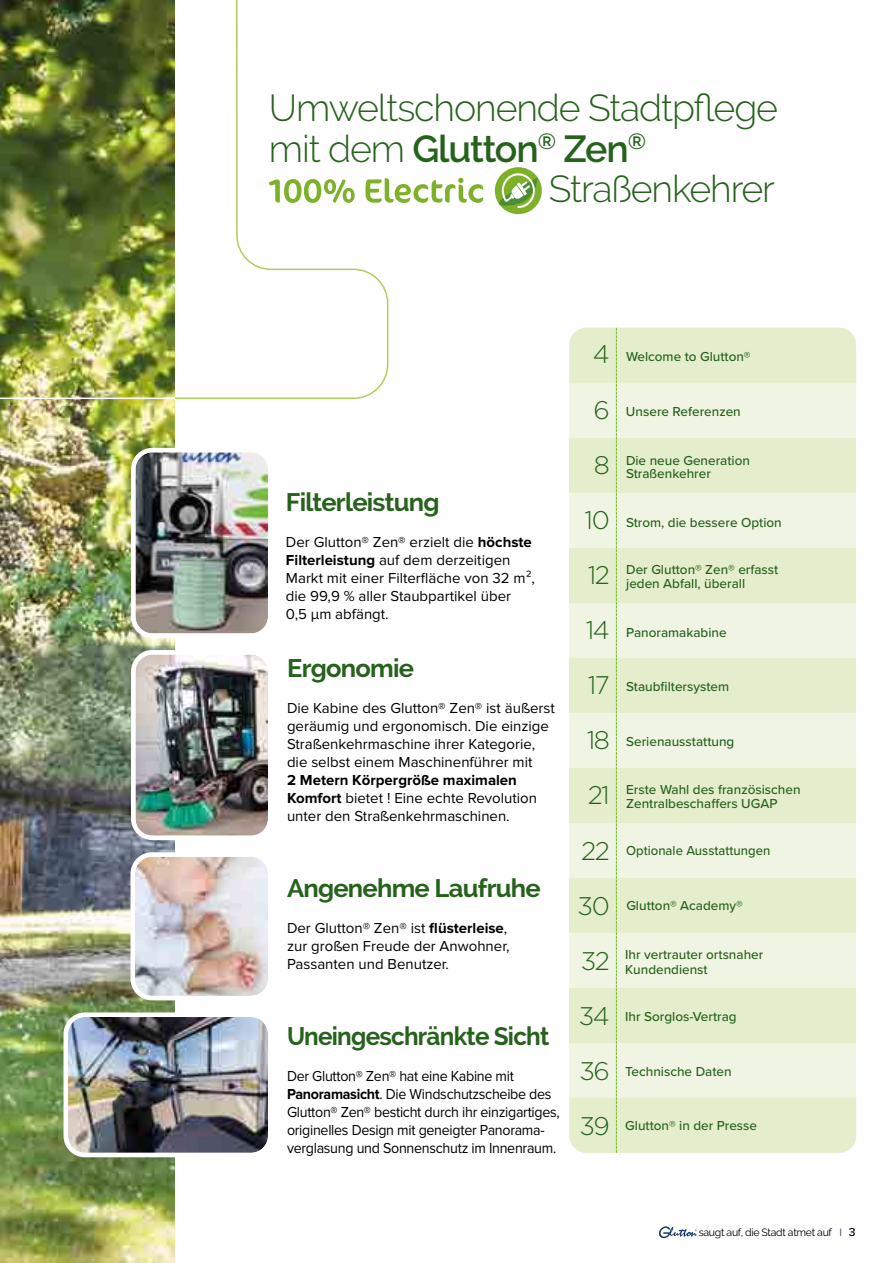
<style>
.page{position:relative;width:893px;height:1263px;background:#fff}
.page>*{position:absolute;margin:0;border:0;box-sizing:border-box;transform-origin:0 0}
.t1{font:300 37.5px "Raleway";letter-spacing:-.03em;color:#27621d}
.t2{font:600 37.5px "Raleway";letter-spacing:-.03em;color:#27621d}
.t3{font:700 25.5px "Raleway";letter-spacing:-.03em;color:#27621d}
.t4{font:300 25.5px "Gotham";letter-spacing:-.06em;color:#27621d}
.t5{font:700 25.5px "Raleway";letter-spacing:-.03em;color:#27621d;scale:.95 1}
.t6{font:15px/18px "Proxima Nova";color:#000}
.t7{font:15px/18px "Proxima Nova";letter-spacing:-.02em;color:#000;scale:.95 1}
.t8{font:500 13.5px/13.5px "Proxima Nova";color:#27621d}
.t9{font:10.5px "Raleway";letter-spacing:-.03em;color:#000}
.s1{font-weight:300}
.s2{font-weight:700}
.s3{color:#193c6a}
.s4{font-family:"Proxima Nova";font-weight:500;font-size:12px}
</style>
<div class="page">
<svg style="left:174px;top:0;width:215px;height:399px"></svg>
<img style="left:1px;top:0;width:173px;height:1263px">
<img style="left:0;top:0;width:1px;height:1263px">
<div style="left:495px;top:167px;width:47px;height:47px;background:#7fb02a;border-radius:50%"></div>
<svg style="left:269px;top:179px;width:86px;height:24px"></svg>
<svg style="left:365px;top:173px;width:173px;height:35px"></svg>
<img style="left:0;top:397px;width:176px;height:762px">
<img style="left:135px;top:857px;width:132px;height:139px">
<div style="left:130px;top:852px;width:142px;height:148px;border:4px solid #fff;border-radius:19px"></div>
<img style="left:135px;top:654px;width:132px;height:182px">
<div style="left:131px;top:650px;width:141px;height:190px;border:4px solid #fff;border-radius:19px"></div>
<img style="left:135px;top:452px;width:132px;height:181px">
<div style="left:131px;top:448px;width:141px;height:190px;border:4px solid #fff;border-radius:19px"></div>
<img style="left:68px;top:1017px;width:199px;height:136px">
<div style="left:63px;top:1012px;width:209px;height:145px;border:4px solid #fff;border-radius:19px"></div>
<svg style="left:569px;top:328px;width:287px;height:825px;background:#e9f1d6"></svg>
<svg style="left:659px;top:1226px;width:38px;height:12px"></svg>
<h1 class="t1" style="left:269px;top:86px;width:511px">Umweltschonende Stadtpflege</h1>
<h1 class="t2" style="left:269px;top:127px;width:379px"><span class="s1">mit dem</span> Glutton<sup>®</sup> Zen<sup>®</sup></h1>
<h1 class="t1" style="left:549px;top:167px;width:228px">Straßenkehrer</h1>
<h2 class="t3" style="left:286px;top:488px;width:155px">Filterleistung</h2>
<p class="t6" style="left:286px;top:533px;width:250px">Der Glutton® Zen® erzielt die <span class="s2">höchste<br>Filterleistung</span> auf dem derzeitigen<br>Markt mit einer Filterfläche von 32 m², die 99,9 % aller Staubpartikel über<br>0,5 µm abfängt.</p>
<h2 class="t3" style="left:287px;top:653px;width:128px">Ergonomie</h2>
<p class="t6" style="left:287px;top:699px;width:269px">Die Kabine des Glutton® Zen® ist äußerst geräumig und ergonomisch. Die einzige Straßenkehrmaschine ihrer Kategorie, die selbst einem Maschinenführer mit</p>
<p class="t6" style="left:287px;top:771px;width:252px"><span class="s2">2 Metern Körpergröße maximalen<br>Komfort</span> bietet ! Eine echte Revolution unter den Straßenkehrmaschinen.</p>
<h2 class="t3" style="left:287px;top:873px;width:255px">Angenehme Laufruhe</h2>
<p class="t6" style="left:287px;top:919px;width:224px">Der Glutton® Zen® ist <span class="s2">flüsterleise</span>, zur großen Freude der Anwohner,<br>Passanten und Benutzer.</p>
<h2 class="t5" style="left:287px;top:1021px;width:278px">Uneingeschränkte Sicht</h2>
<p class="t7" style="left:287px;top:1067px;width:289px">Der Glutton® Zen® hat eine Kabine mit <span class="s2">Panoramasicht</span>. Die Windschutzscheibe des Glutton® Zen® besticht durch ihr einzigartiges, originelles Design mit geneigter Panorama&shy;verglasung und Sonnenschutz im Innenraum.</p>
<h2 class="t4" style="left:593px;top:338px;width:18px">4</h2>
<h2 class="t4" style="left:593px;top:393px;width:18px">6</h2>
<h2 class="t4" style="left:594px;top:449px;width:18px">8</h2>
<h2 class="t4" style="left:585px;top:504px;width:27px">10</h2>
<h2 class="t4" style="left:588px;top:559px;width:24px">12</h2>
<h2 class="t4" style="left:586px;top:614px;width:25px">14</h2>
<h2 class="t4" style="left:588px;top:669px;width:23px">17</h2>
<h2 class="t4" style="left:587px;top:724px;width:25px">18</h2>
<h2 class="t4" style="left:588px;top:779px;width:24px">21</h2>
<h2 class="t4" style="left:581px;top:834px;width:30px">22</h2>
<h2 class="t4" style="left:578px;top:889px;width:34px">30</h2>
<h2 class="t4" style="left:581px;top:945px;width:31px">32</h2>
<h2 class="t4" style="left:579px;top:1000px;width:32px">34</h2>
<h2 class="t4" style="left:579px;top:1055px;width:32px">36</h2>
<h2 class="t4" style="left:579px;top:1110px;width:32px">39</h2>
<p class="t8" style="left:626px;top:349px;width:126px">Welcome to Glutton®</p>
<p class="t8" style="left:626px;top:404px;width:116px">Unsere Referenzen</p>
<p class="t8" style="left:626px;top:453px;width:126px">Die neue Generation<br>Straßenkehrer</p>
<p class="t8" style="left:626px;top:515px;width:157px">Strom, die bessere Option</p>
<p class="t8" style="left:626px;top:562px;width:154px">Der Glutton® Zen® erfasst jeden Abfall, überall</p>
<p class="t8" style="left:626px;top:625px;width:102px">Panoramakabine</p>
<p class="t8" style="left:626px;top:679px;width:105px">Staubfiltersystem</p>
<p class="t8" style="left:626px;top:735px;width:110px">Serienausstattung</p>
<p class="t8" style="left:626px;top:782px;width:176px">Erste Wahl des französischen<br>Zentralbeschaffers UGAP</p>
<p class="t8" style="left:626px;top:843px;width:146px">Optionale Ausstattungen</p>
<p class="t8" style="left:626px;top:898px;width:118px">Glutton® Academy®</p>
<p class="t8" style="left:625px;top:946px;width:140px;line-height:15px">Ihr vertrauter ortsnaher<br>Kundendienst</p>
<p class="t8" style="left:625px;top:1009px;width:113px">Ihr Sorglos-Vertrag</p>
<p class="t8" style="left:625px;top:1064px;width:108px">Technische Daten</p>
<p class="t8" style="left:625px;top:1118px;width:133px">Glutton® in der Presse</p>
<p class="t9" style="left:699px;top:1226px;width:158px">saugt auf, die Stadt atmet auf <span class="s3">I</span> <span class="s4">3</span></p>
</div>
